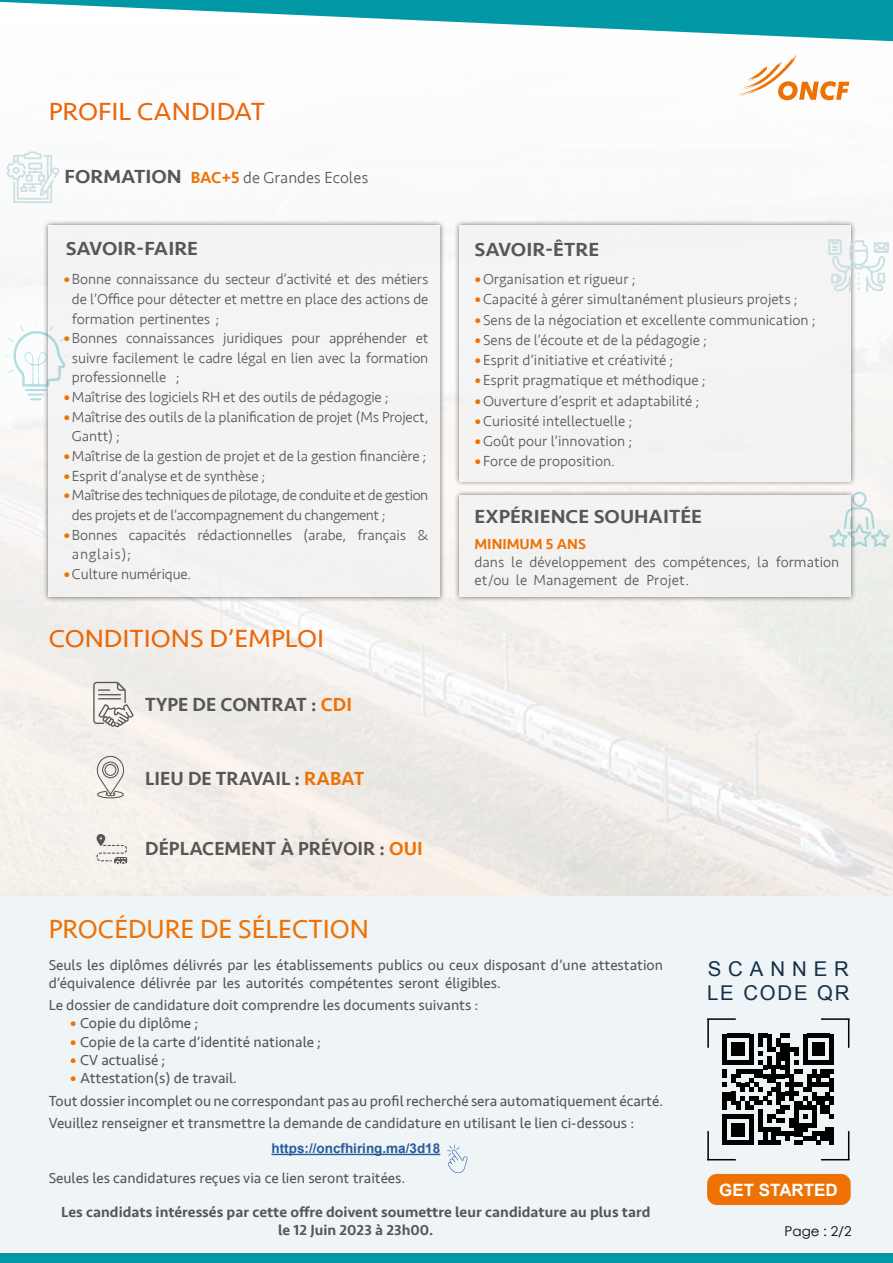
<style>
.page{position:relative;width:893px;height:1263px;background:#fff}
.page>*{position:absolute;margin:0;border:0;box-sizing:border-box;transform-origin:0 0}
.t1{font:27px "Seravek";color:#ee7203}
.t2{font:25.5px "Seravek";color:#ec6608;scale:1.06 1}
.t3{font:20.4px/24.5px "Arial";letter-spacing:.34em;color:#152f4a;text-align:right}
.t4{font:500 19.5px "Seravek";color:#575756}
.t5{font:500 19.5px "Seravek";color:#575756;scale:1.06 1}
.t6{font:700 16.95px "Arial";color:#fff}
.t7{font:300 16.5px "Seravek";color:#575756}
.t8{font:300 15px/19.6px "Seravek";letter-spacing:-.01em;color:#575756}
.t9{font:15px/22.2px "Seravek";color:#575756}
.t10{font:300 15px "Seravek";letter-spacing:-.03em;color:#575756}
.t11{font:500 15px/18px "Seravek";color:#575756;text-align:center}
.t12{font:300 15px/19.6px "Seravek";letter-spacing:.05em;color:#575756}
.t13{font:500 15px "Seravek";color:#ee7203}
.t14{font:700 13.5px "Arial";color:#275b9b}
.t15{font:13.5px "Century Gothic";color:#000}
.s1{font-weight:500;color:#ee7203}
.s2{font-weight:700;font-size:15.3px;color:#ee7203}
.s3{color:#ee7203}
</style>
<div class="page">
<svg style="left:0;top:0;width:893px;height:41px"></svg>
<div style="left:0;top:1253px;width:893px;height:10px;background:#0098a4"></div>
<svg style="left:6px;top:151px;width:54px;height:52px"></svg>
<div style="left:44px;top:220px;width:402px;height:381px;background:#000;opacity:.75"></div>
<div style="left:49px;top:225px;width:391px;height:372px;background:#f2f2f2"></div>
<div style="left:454px;top:220px;width:402px;height:266px;background:#000;opacity:.75"></div>
<div style="left:459px;top:225px;width:391px;height:256px;background:#f2f2f2"></div>
<div style="left:454px;top:490px;width:402px;height:113px;background:#000;opacity:.75"></div>
<div style="left:459px;top:495px;width:391px;height:102px;background:#f2f2f2"></div>
<svg style="left:93px;top:682px;width:41px;height:45px;background:#cecac6"></svg>
<svg style="left:95px;top:752px;width:31px;height:47px"></svg>
<div style="left:104px;top:764px;width:12px;height:12px;border:1px solid #575756;border-radius:50%"></div>
<svg style="left:96px;top:834px;width:31px;height:30px"></svg>
<svg style="left:735px;top:54px;width:114px;height:46px"></svg>
<svg style="left:4px;top:321px;width:65px;height:79px"></svg>
<svg style="left:828px;top:239px;width:61px;height:53px"></svg>
<svg style="left:829px;top:492px;width:61px;height:55px"></svg>
<div style="left:0;top:896px;width:893px;height:356px;background:#eff5f7"></div>
<hr style="left:272px;top:1154px;width:168px;height:1px;background:#275b9b">
<svg style="left:447px;top:1144px;width:21px;height:30px"></svg>
<div style="left:707px;top:1174px;width:144px;height:31px;background:#ee7203;border-radius:10px"></div>
<hr style="left:707px;top:1018px;width:29px;height:2px;background:#000">
<hr style="left:821px;top:1018px;width:29px;height:2px;background:#000">
<svg style="left:707px;top:1019px;width:143px;height:141px"></svg>
<h2 class="t2" style="left:49px;top:91px;width:206px">PROFIL CANDIDAT</h2>
<h3 class="t5" style="left:65px;top:164px;width:112px">FORMATION</h3>
<p class="t7" style="left:191px;top:168px;width:179px"><span class="s1">BAC+5</span> de Grandes Ecoles</p>
<h3 class="t5" style="left:66px;top:236px;width:126px">SAVOIR-FAIRE</h3>
<p class="t8" style="left:63px;top:270px;width:366px"><span class="s2">•</span>Bonne connaissance du secteur ’d activité et des métiers</p>
<p class="t8" style="left:72px;top:289px;width:358px">de ’l Office pour détecter et mettre en place des actions de</p>
<p class="t8" style="left:72px;top:309px;width:149px">formation pertinentes ;</p>
<p class="t8" style="left:416px;top:329px;width:14px">et</p>
<p class="t8" style="left:329px;top:329px;width:79px">appréhender</p>
<p class="t8" style="left:223px;top:329px;width:61px">juridiques</p>
<p class="t8" style="left:126px;top:329px;width:90px">connaissances</p>
<p class="t8" style="left:63px;top:329px;width:55px"><span class="s2">•</span>Bonnes</p>
<p class="t8" style="left:72px;top:348px;width:358px">suivre facilement le cadre légal en lien avec la formation</p>
<p class="t8" style="left:176px;top:368px;width:5px">;</p>
<p class="t8" style="left:291px;top:329px;width:30px">pour</p>
<p class="t8" style="left:72px;top:368px;width:96px">professionnelle</p>
<p class="t8" style="left:63px;top:388px;width:327px"><span class="s2">•</span>Maîtrise des logiciels RH et des outils de pédagogie ;</p>
<p class="t8" style="left:72px;top:407px;width:358px;text-indent:-9px"><span class="s2">•</span>Maîtrise des outils de la planification de projet (Ms Project,<br>Gantt ;(</p>
<p class="t8" style="left:63px;top:446px;width:365px"><span class="s2">•</span>Maîtrise de la gestion de projet et de la gestion financière ;</p>
<p class="t8" style="left:63px;top:466px;width:203px"><span class="s2">•</span>Esprit ’d analyse et de synthèse ;</p>
<p class="t10" style="left:63px;top:487px;width:366px"><span class="s2">•</span>Maîtrise des techniques de pilotage, de conduite et de gestion</p>
<p class="t10" style="left:72px;top:506px;width:315px">des projets et de ’laccompagnement du changement ;</p>
<p class="t8" style="left:417px;top:525px;width:12px">&amp;</p>
<p class="t8" style="left:304px;top:525px;width:44px">(arabe,</p>
<p class="t8" style="left:358px;top:525px;width:50px">français</p>
<p class="t8" style="left:129px;top:525px;width:59px">capacités</p>
<p class="t8" style="left:198px;top:525px;width:96px">rédactionnelles</p>
<p class="t12" style="left:72px;top:525px;width:61px;text-indent:-9px"><span class="s2">•</span>Bonnes anglais ;(</p>
<p class="t8" style="left:63px;top:564px;width:129px"><span class="s2">•</span>Culture numérique.</p>
<h2 class="t2" style="left:49px;top:619px;width:261px">CONDITIONS D’EMPLOI</h2>
<h3 class="t4" style="left:145px;top:693px;width:208px">TYPE DE CONTRAT : <span class="s3">CDI</span></h3>
<h3 class="t4" style="left:145px;top:766px;width:221px">LIEU DE TRAVAIL : <span class="s3">RABAT</span></h3>
<h3 class="t4" style="left:145px;top:836px;width:279px">DÉPLACEMENT À PRÉVOIR : <span class="s3">OUI</span></h3>
<h1 class="t1" style="left:49px;top:908px;width:322px">PROCÉDURE DE SÉLECTION</h1>
<h3 class="t5" style="left:475px;top:238px;width:119px">SAVOIR-ÊTRE</h3>
<p class="t8" style="left:474px;top:270px;width:163px"><span class="s2">•</span>Organisation et rigueur ;</p>
<p class="t8" style="left:474px;top:290px;width:325px"><span class="s2">•</span>Capacité à gérer simultanément plusieurs projets ;</p>
<p class="t8" style="left:474px;top:310px;width:343px"><span class="s2">•</span>Sens de la négociation et excellente communication ;</p>
<p class="t8" style="left:474px;top:330px;width:234px"><span class="s2">•</span>Sens de ’l écoute et de la pédagogie ;</p>
<p class="t8" style="left:474px;top:351px;width:201px"><span class="s2">•</span>Esprit ’d initiative et créativité ;</p>
<p class="t8" style="left:474px;top:371px;width:233px"><span class="s2">•</span>Esprit pragmatique et méthodique ;</p>
<p class="t8" style="left:474px;top:391px;width:226px"><span class="s2">•</span>Ouverture ’d esprit et adaptabilité ;</p>
<p class="t8" style="left:474px;top:411px;width:159px"><span class="s2">•</span>Curiosité intellectuelle ;</p>
<p class="t8" style="left:474px;top:432px;width:159px"><span class="s2">•</span>Goût pour ’l innovation ;</p>
<p class="t8" style="left:474px;top:452px;width:142px"><span class="s2">•</span>Force de proposition.</p>
<h3 class="t5" style="left:475px;top:504px;width:216px">EXPÉRIENCE SOUHAITÉE</h3>
<p class="t13" style="left:474px;top:534px;width:113px">MINIMUM 5 ANS</p>
<p class="t8" style="left:474px;top:552px;width:31px">dans</p>
<p class="t8" style="left:511px;top:552px;width:13px">le</p>
<p class="t8" style="left:529px;top:552px;width:100px">développement</p>
<p class="t8" style="left:634px;top:552px;width:23px">des</p>
<p class="t8" style="left:663px;top:552px;width:89px">compétences,</p>
<p class="t8" style="left:474px;top:570px;width:166px">et/ou le Management de</p>
<p class="t8" style="left:646px;top:570px;width:44px">Projet.</p>
<p class="t8" style="left:757px;top:552px;width:13px">la</p>
<p class="t8" style="left:776px;top:552px;width:65px">formation</p>
<p class="t9" style="left:49px;top:956px;width:616px;line-height:18px">Seuls les diplômes délivrés par les établissements publics ou ceux disposant ’d une attestation ’d équivalence délivrée par les autorités compétentes seront éligibles.</p>
<p class="t9" style="left:49px;top:994px;width:431px">Le dossier de candidature doit comprendre les documents suivants :</p>
<p class="t9" style="left:70px;top:1012px;width:130px"><span class="s2">•</span> Copie du diplôme ;</p>
<p class="t9" style="left:70px;top:1030px;width:253px"><span class="s2">•</span> Copie de la carte ’d identité nationale ;</p>
<p class="t9" style="left:70px;top:1049px;width:97px"><span class="s2">•</span> CV actualisé ;</p>
<p class="t9" style="left:49px;top:1067px;width:616px;text-indent:21px"><span class="s2">•</span> Attestation s( ) de travail.<br>Tout dossier incomplet ou ne correspondant pas au profil recherché sera automatiquement écarté.<br>Veuillez renseigner et transmettre la demande de candidature en utilisant le lien ci-dessous :</p>
<p class="t14" style="left:272px;top:1139px;width:170px">https://oncfhiring.ma/3d18</p>
<p class="t9" style="left:49px;top:1166px;width:358px">Seules les candidatures reçues via ce lien seront traitées.</p>
<p class="t11" style="left:61px;top:1203px;width:591px">Les candidats intéressés par cette offre doivent soumettre leur candidature au plus tard le 12 Juin 2023 à 23h00.</p>
<h3 class="t3" style="left:708px;top:957px;width:143px">SCANNER<br>QR</h3>
<h3 class="t3" style="left:743px;top:981px;width:66px">CODE</h3>
<h3 class="t3" style="left:707px;top:981px;width:28px">LE</h3>
<p class="t6" style="left:719px;top:1179px;width:120px">GET STARTED</p>
<p class="t15" style="left:784px;top:1222px;width:69px">Page : 2/2</p>
</div>
